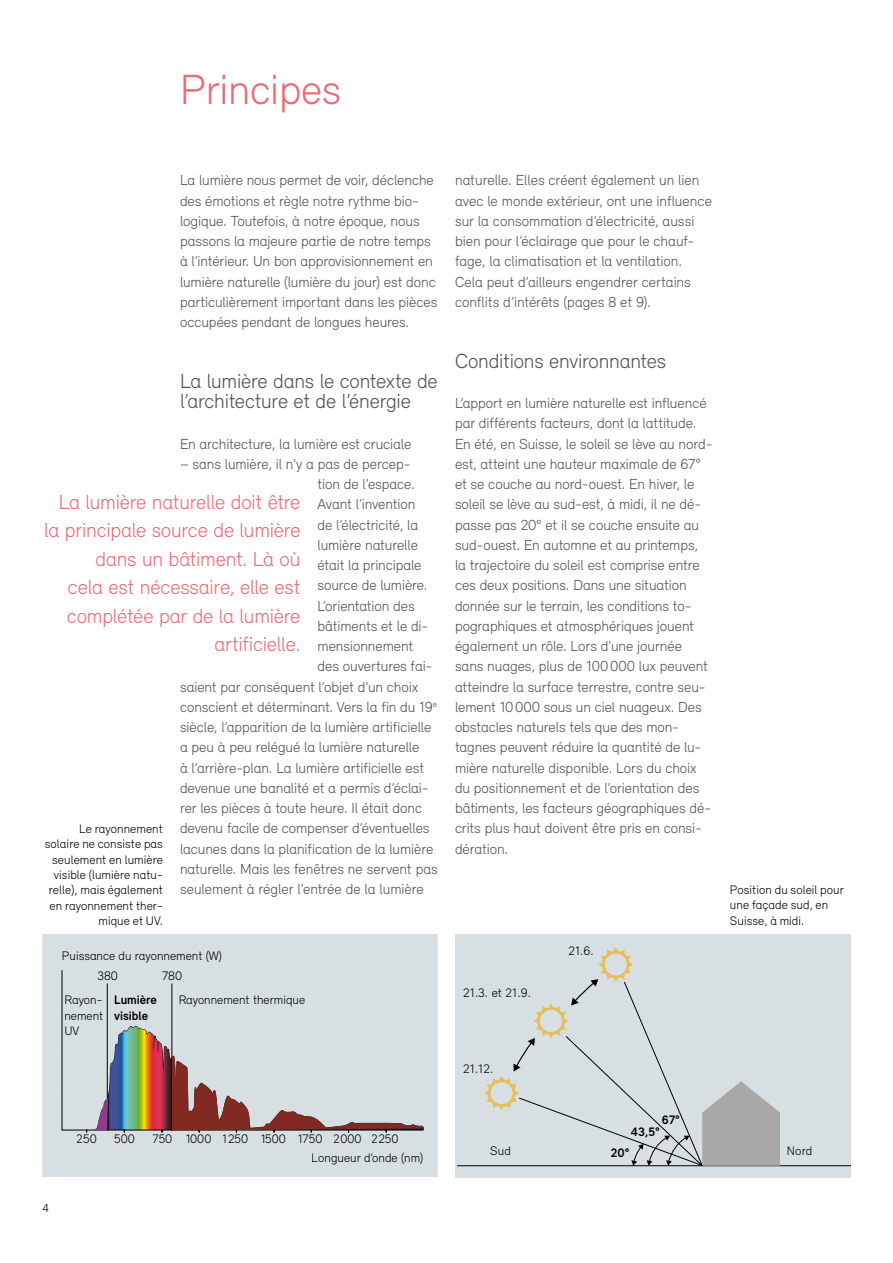
<style>
.page{position:relative;width:893px;height:1263px;background:#fff}
.page>*{position:absolute;margin:0;border:0;box-sizing:border-box;transform-origin:0 0}
.t1{font:300 43.5px "Relevant";letter-spacing:-.005em;color:#e96c77}
.t2{font:300 21px/28.5px "Relevant";letter-spacing:-.01em;color:#e96c77;text-align:right}
.t3{font:300 21px/20.2px "Relevant";letter-spacing:-.01em;color:#57514d}
.t4{font:300 15px/20.2px "Relevant";letter-spacing:-.005em;color:#57514d}
.t5{font:300 12.75px/15.3px "Relevant";letter-spacing:.005em;color:#000}
.t6{font:700 12.75px/15.3px "Relevant";color:#000}
.t7{font:300 12px "Relevant";color:#000}
</style>
<div class="page">
<div style="left:455px;top:934px;width:395px;height:243px;background:#d8dfe2"></div>
<hr style="left:457px;top:1165px;width:393px;height:1px;background:#000">
<svg style="left:484px;top:947px;width:296px;height:220px"></svg>
<div style="left:43px;top:934px;width:395px;height:243px;background:#d8dfe2"></div>
<hr style="left:62px;top:1010px;width:1px;height:40px;background:#000">
<hr style="left:62px;top:970px;width:1px;height:40px;background:#000">
<hr style="left:107px;top:983px;width:1px;height:148px;background:#000">
<hr style="left:172px;top:983px;width:1px;height:148px;background:#000">
<svg style="left:61px;top:1025px;width:364px;height:108px"></svg>
<h1 class="t1" style="left:180px;top:64px;width:163px">Principes</h1>
<p class="t4" style="left:180px;top:170px;width:259px">La lumière nous permet de voir, déclenche des émotions et règle notre rythme bio&shy;logique. Toutefois, à notre époque, nous passons la majeure partie de notre temps à l’intérieur. Un bon approvisionnement en lumière naturelle (lumière du jour) est donc particulièrement important dans les pièces occupées pendant de longues heures.</p>
<h2 class="t3" style="left:180px;top:370px;width:259px">La lumière dans le contexte de l’architecture et de l’énergie</h2>
<p class="t4" style="left:180px;top:433px;width:233px">En architecture, la lumière est cruciale</p>
<p class="t4" style="left:180px;top:453px;width:232px">– sans lumière, il n’y a pas de percep-</p>
<p class="t4" style="left:317px;top:474px;width:99px">tion de l’espace.</p>
<p class="t4" style="left:317px;top:494px;width:99px">Avant l’invention</p>
<p class="t4" style="left:317px;top:514px;width:102px">de l’électricité, la</p>
<p class="t4" style="left:317px;top:534px;width:102px">lumière naturelle</p>
<p class="t4" style="left:317px;top:555px;width:106px">était la principale</p>
<p class="t4" style="left:317px;top:575px;width:112px">source de lumière.</p>
<p class="t4" style="left:317px;top:595px;width:99px">L’orientation des</p>
<p class="t4" style="left:317px;top:615px;width:112px">bâtiments et le di-</p>
<p class="t4" style="left:317px;top:636px;width:97px">mensionnement</p>
<p class="t4" style="left:317px;top:656px;width:116px">des ouvertures fai-</p>
<p class="t4" style="left:180px;top:676px;width:240px">saient par conséquent l’objet d’un choix</p>
<p class="t4" style="left:180px;top:696px;width:258px">conscient et déterminant. Vers la fin du 19<sup>e</sup></p>
<p class="t4" style="left:180px;top:717px;width:253px">siècle, l’apparition de la lumière artificielle</p>
<p class="t4" style="left:180px;top:737px;width:241px">a peu à peu relégué la lumière naturelle</p>
<p class="t4" style="left:180px;top:757px;width:246px">à l’arrière-plan. La lumière artificielle est</p>
<p class="t4" style="left:180px;top:777px;width:250px">devenue une banalité et a permis d’éclai-</p>
<p class="t4" style="left:180px;top:798px;width:244px">rer les pièces à toute heure. Il était donc</p>
<p class="t4" style="left:180px;top:818px;width:251px">devenu facile de compenser d’éventuelles</p>
<p class="t4" style="left:180px;top:838px;width:255px">lacunes dans la planification de la lumière</p>
<p class="t4" style="left:180px;top:858px;width:259px">naturelle. Mais les fenêtres ne servent pas</p>
<p class="t4" style="left:180px;top:879px;width:245px">seulement à régler l’entrée de la lumière</p>
<h2 class="t2" style="left:44px;top:487px;width:258px">La lumière naturelle doit être la principale source de lumière dans un bâtiment. Là où<br>cela est nécessaire, elle est complétée par de la lumière artificielle.</h2>
<p class="t5" style="left:45px;top:821px;width:120px;text-align:right">Le rayonnement solaire ne consiste pas seulement en lumière visible (lumière natu&shy;relle), mais également en rayonnement ther&shy;mique et UV.</p>
<p class="t5" style="left:62px;top:948px;width:162px">Puissance du rayonnement (W)</p>
<p class="t5" style="left:98px;top:968px;width:22px">380</p>
<p class="t5" style="left:179px;top:963px;width:128px;line-height:24.5px;text-indent:-16px">780<br>Rayonnement thermique</p>
<p class="t6" style="left:114px;top:992px;width:44px">Lumière visible</p>
<p class="t5" style="left:64px;top:992px;width:40px;text-align:justify">Rayon&shy;nement UV</p>
<p class="t7" style="left:43px;top:1201px;width:8px">4</p>
<p class="t5" style="left:77px;top:1131px;width:22px">250</p>
<p class="t5" style="left:114px;top:1131px;width:22px">500</p>
<p class="t5" style="left:152px;top:1131px;width:21px">750</p>
<p class="t5" style="left:185px;top:1131px;width:215px">1000 1250 1500 1750 2000 2250</p>
<p class="t5" style="left:312px;top:1150px;width:113px">Longueur d’onde (nm)</p>
<p class="t4" style="left:455px;top:170px;width:258px">naturelle. Elles créent également un lien avec le monde extérieur, ont une influence sur la consommation d’électricité, aussi bien pour l’éclairage que pour le chauf&shy;fage, la climatisation et la ventilation.<br>Cela peut d’ailleurs engendrer certains conflits d’intérêts (pages 8 et 9).</p>
<h2 class="t3" style="left:455px;top:350px;width:213px">Conditions environnantes</h2>
<p class="t4" style="left:455px;top:393px;width:259px">L’apport en lumière naturelle est influencé par différents facteurs, dont la lattitude.<br>En été, en Suisse, le soleil se lève au nord&shy;est, atteint une hauteur maximale de 67° et se couche au nord-ouest. En hiver, le soleil se lève au sud-est, à midi, il ne dé&shy;passe pas 20° et il se couche ensuite au sud-ouest. En automne et au printemps, la trajectoire du soleil est comprise entre ces deux positions. Dans une situation donnée sur le terrain, les conditions to&shy;pographiques et atmosphériques jouent également un rôle. Lors d’une journée sans nuages, plus de 100000 lux peuvent atteindre la surface terrestre, contre seu&shy;lement 10000 sous un ciel nuageux. Des obstacles naturels tels que des mon&shy;tagnes peuvent réduire la quantité de lu&shy;mière naturelle disponible. Lors du choix du positionnement et de l’orientation des bâtiments, les facteurs géographiques dé&shy;crits plus haut doivent être pris en consi&shy;dération.</p>
<p class="t5" style="left:463px;top:985px;width:69px">21.3. et 21.9.</p>
<p class="t5" style="left:568px;top:943px;width:27px">21.6.</p>
<p class="t5" style="left:730px;top:882px;width:115px">Position du soleil pour une façade sud, en<br>Suisse, à midi.</p>
<p class="t5" style="left:463px;top:1060px;width:32px">21.12.</p>
<p class="t6" style="left:662px;top:1111px;width:20px">67°</p>
<p class="t6" style="left:631px;top:1123px;width:31px">43,5°</p>
<p class="t5" style="left:490px;top:1143px;width:22px">Sud</p>
<p class="t5" style="left:787px;top:1143px;width:27px">Nord</p>
<p class="t6" style="left:611px;top:1145px;width:20px">20°</p>
</div>
